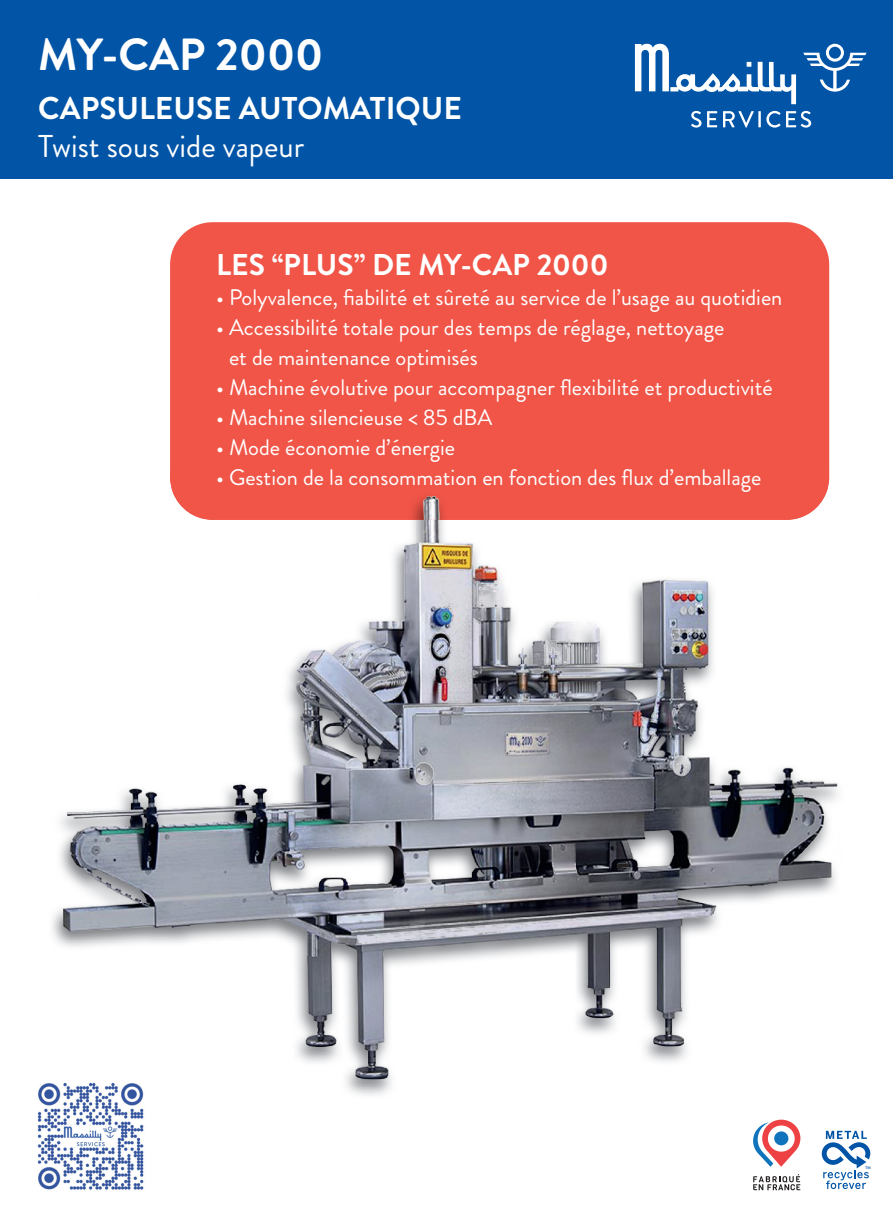
<style>
.page{position:relative;width:893px;height:1212px;background:#fff}
.page>*{position:absolute;margin:0;border:0;box-sizing:border-box;transform-origin:0 0}
.t1{font:700 45px "Brandon Grotesque";color:#fff}
.t2{font:700 31.5px "Brandon Grotesque";color:#fff}
.t3{font:31.5px "Brandon Grotesque";color:#fff}
.t4{font:700 30px "Brandon Grotesque";color:#fff}
.t5{font:22.5px/30px "Brandon Grotesque";color:#fff}
</style>
<div class="page">
<div style="left:170px;top:222px;width:659px;height:298px;background:#f05548;border-radius:43px"></div>
<img style="left:60px;top:520px;width:356px;height:326px">
<img style="left:416px;top:520px;width:375px;height:326px">
<img style="left:791px;top:493px;width:47px;height:403px">
<img style="left:52px;top:846px;width:740px;height:249px">
<img style="left:173px;top:493px;width:653px;height:27px">
<div style="left:0;top:0;width:893px;height:179px;background:#0154a6"></div>
<svg style="left:635px;top:44px;width:161px;height:60px"></svg>
<svg style="left:803px;top:44px;width:64px;height:48px"></svg>
<svg style="left:691px;top:111px;width:10px;height:17px"></svg>
<svg style="left:707px;top:111px;width:10px;height:16px"></svg>
<svg style="left:723px;top:111px;width:31px;height:17px"></svg>
<hr style="left:758px;top:111px;width:3px;height:16px;background:#fff">
<svg style="left:766px;top:111px;width:45px;height:17px"></svg>
<svg style="left:822px;top:1131px;width:48px;height:58px"></svg>
<svg style="left:753px;top:1174px;width:47px;height:16px"></svg>
<svg style="left:753px;top:1119px;width:47px;height:48px"></svg>
<div style="left:774px;top:1131px;width:14px;height:14px;background:#1074bc;border-radius:50%"></div>
<img style="left:37px;top:1081px;width:110px;height:109px">
<h1 class="t1" style="left:38px;top:23px;width:287px">MY-CAP 2000</h1>
<h2 class="t2" style="left:38px;top:86px;width:425px">CAPSULEUSE AUTOMATIQUE</h2>
<h2 class="t3" style="left:38px;top:125px;width:268px">Twist sous vide vapeur</h2>
<h3 class="t4" style="left:216px;top:244px;width:394px">LES “PLUS” DE MY-CAP 2000</h3>
<p class="t5" style="left:216px;top:283px;width:568px">• Polyvalence, fiabilité et sûreté au service de l’usage au quotidien</p>
<p class="t5" style="left:229px;top:313px;width:497px;text-indent:-13px">• Accessibilité totale pour des temps de réglage, nettoyage et de maintenance optimisés</p>
<p class="t5" style="left:216px;top:373px;width:558px">• Machine évolutive pour accompagner flexibilité et productivité</p>
<p class="t5" style="left:216px;top:403px;width:278px">• Machine silencieuse &lt; 85 dBA</p>
<p class="t5" style="left:216px;top:433px;width:241px">• Mode économie d’énergie</p>
<p class="t5" style="left:216px;top:463px;width:547px">• Gestion de la consommation en fonction des flux d’emballage</p>
</div>
